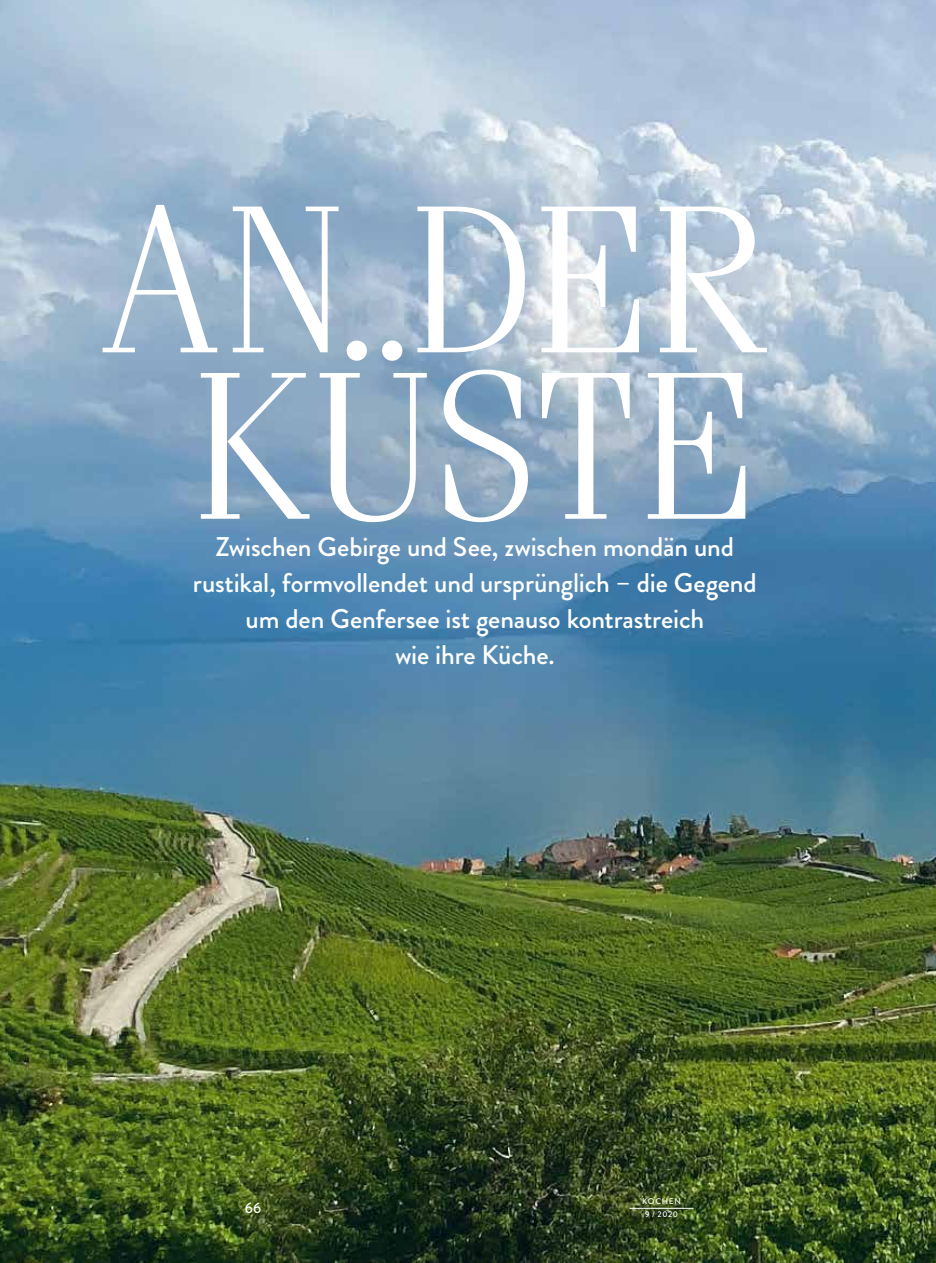
<style>
.page{position:relative;width:936px;height:1263px;background:#fff}
.page>*{position:absolute;margin:0;border:0;box-sizing:border-box;transform-origin:0 0}
.t1{font:300 210.6px/166.4px "Fenice LT";letter-spacing:-.025em;color:#fff;text-align:center}
.t2{font:500 27px/36px "Brandon Grotesque";letter-spacing:-.005em;color:#fff;text-align:center}
.t3{font:500 15px "Brandon Grotesque";color:#fff}
.t4{font:500 8.25px/13.5px "Brandon Grotesque";letter-spacing:.07em;color:#fff;text-align:center}
</style>
<div class="page">
<img style="left:0;top:0;width:935px;height:1263px">
<hr style="left:629px;top:1208px;width:64px;height:1px;background:#fff">
<h1 class="t1" style="left:103px;top:194px;width:665px">AN DER<br>KÜSTE</h1>
<p class="t2" style="left:193px;top:529px;width:565px">Zwischen Gebirge und See, zwischen mondän und rustikal, formvollendet und ursprünglich – die Gegend um den Genfersee ist genauso kontrastreich<br>wie ihre Küche.</p>
<p class="t3" style="left:245px;top:1197px;width:18px">66</p>
<p class="t4" style="left:642px;top:1194px;width:40px">KOCHEN<br>9 / 2020</p>
</div>
